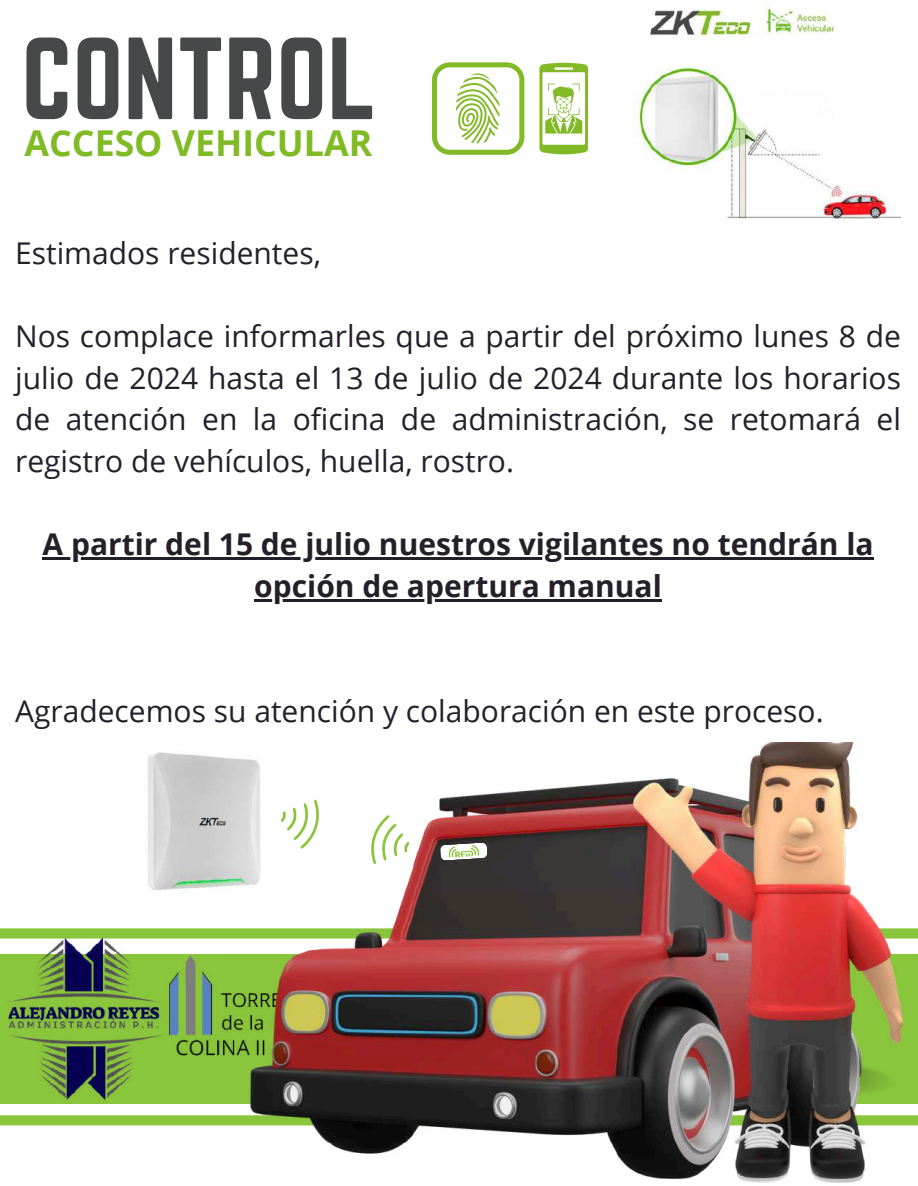
<style>
.page{position:relative;width:918px;height:1186px;background:#fff}
.page>*{position:absolute;margin:0;border:0;box-sizing:border-box;transform-origin:0 0}
.t1{font:102px "Norwester";color:#47484a}
.t2{font:700 35.7px "Open Sans";color:#80ba25}
.t3{font:30px/41.7px "Open Sans";color:#251f2a;text-align:justify}
.t4{font:700 30px/41.7px "Open Sans";color:#251f2a;text-align:center}
</style>
<div class="page">
<div style="left:0;top:1115px;width:918px;height:10px;background:#8ac63c"></div>
<img style="left:634px;top:0;width:267px;height:220px">
<svg style="left:432px;top:62px;width:92px;height:93px"></svg>
<svg style="left:539px;top:63px;width:49px;height:91px"></svg>
<img style="left:172px;top:928px;width:79px;height:181px">
<img style="left:251px;top:781px;width:382px;height:390px">
<img style="left:633px;top:743px;width:270px;height:440px">
<svg style="left:440px;top:842px;width:47px;height:18px"></svg>
<svg style="left:365px;top:812px;width:51px;height:60px"></svg>
<img style="left:147px;top:752px;width:152px;height:169px">
<svg style="left:275px;top:791px;width:50px;height:60px"></svg>
<img style="left:0;top:902px;width:172px;height:224px">
<hr style="left:43px;top:557px;width:831px;height:3px;background:#251f2a">
<hr style="left:254px;top:599px;width:408px;height:2px;background:#251f2a">
<h1 class="t1" style="left:21px;top:17px;width:357px">CONTROL</h1>
<p class="t2" style="left:25px;top:118px;width:349px">ACCESO VEHICULAR</p>
<p class="t3" style="left:15px;top:231px;width:307px">Estimados residentes,</p>
<p class="t3" style="left:15px;top:314px;width:887px">Nos complace informarles que a partir del próximo lunes 8 de julio de 2024 hasta el 13 de julio de 2024 durante los horarios de atención en la oficina de administración, se retomará el registro de vehículos, huella, rostro.</p>
<p class="t4" style="left:43px;top:523px;width:833px">A partir del 15 de julio nuestros vigilantes no tendrán la opción de apertura manual</p>
<p class="t3" style="left:15px;top:689px;width:810px">Agradecemos su atención y colaboración en este proceso.</p>
</div>
